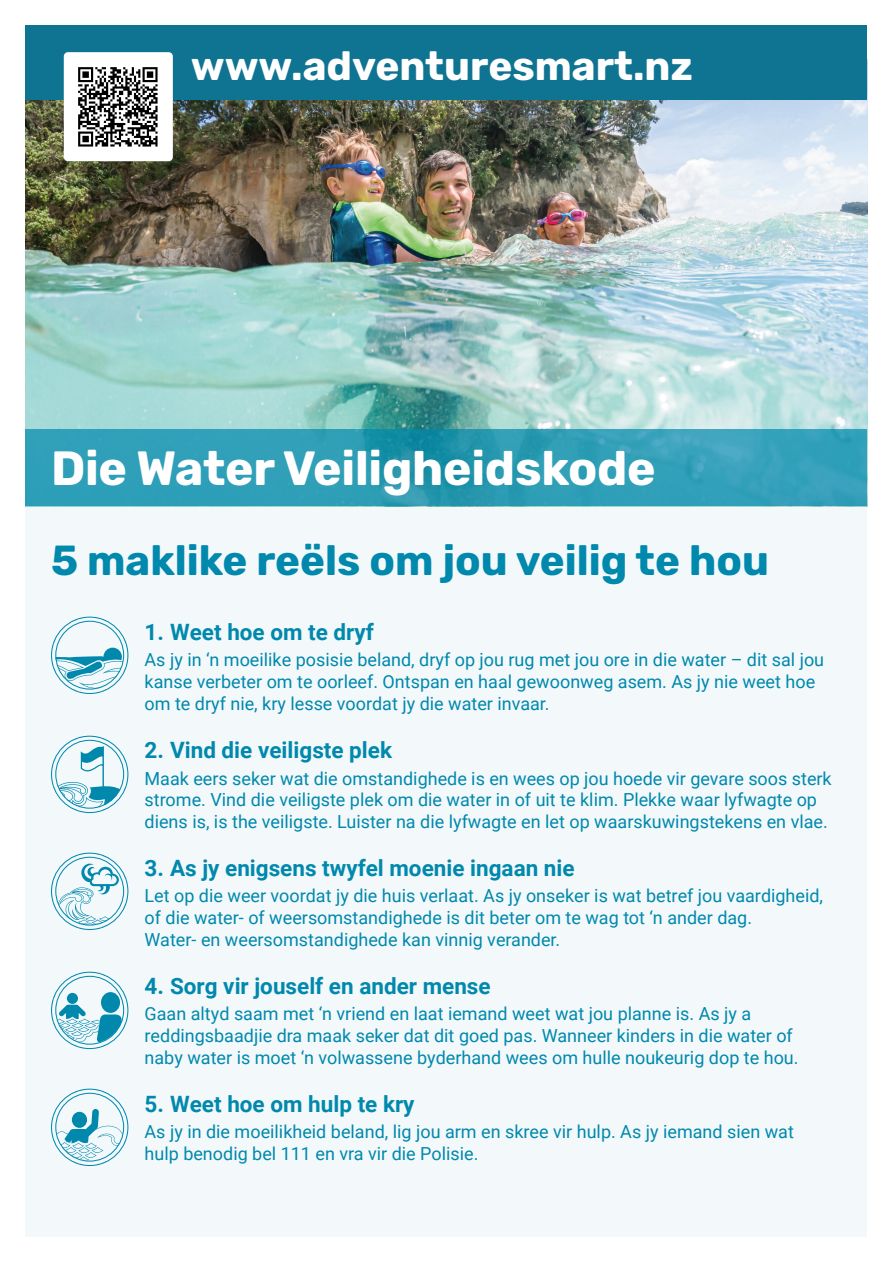
<style>
.page{position:relative;width:893px;height:1263px;background:#fff}
.page>*{position:absolute;margin:0;border:0;box-sizing:border-box;transform-origin:0 0}
.t1{font:700 48px "Rubik";letter-spacing:-.005em;color:#fff}
.t2{font:700 42px "Rubik";color:#0088ad}
.t3{font:700 40.5px "Rubik";color:#fff}
.new_subhead{font:700 22.5px "Roboto";color:#0088ad}
.new_body_text{font:18px/21.8px "Roboto";color:#0088ad}
</style>
<div class="page">
<div style="left:26px;top:26px;width:841px;height:1211px;background:#f3f9fb"></div>
<img style="left:26px;top:100px;width:841px;height:329px">
<div style="left:26px;top:26px;width:841px;height:74px;background:#0f7492"></div>
<svg style="left:26px;top:429px;width:841px;height:77px;fill:#309fb8"></svg>
<div style="left:64px;top:52px;width:109px;height:109px;background:#fff;border-radius:4px"></div>
<img style="left:78px;top:67px;width:80px;height:80px">
<svg style="left:51px;top:617px;width:77px;height:77px"></svg>
<svg style="left:51px;top:736px;width:77px;height:77px"></svg>
<svg style="left:51px;top:853px;width:77px;height:77px"></svg>
<svg style="left:51px;top:972px;width:77px;height:77px"></svg>
<svg style="left:51px;top:1089px;width:77px;height:77px"></svg>
<p class="t3" style="left:191px;top:43px;width:504px">www.adventuresmart.nz</p>
<p class="t1" style="left:51px;top:440px;width:606px">Die Water Veiligheidskode</p>
<p class="t2" style="left:51px;top:536px;width:719px">5 maklike reëls om jou veilig te hou</p>
<p class="new_subhead" style="left:145px;top:616px;width:231px">1. Weet hoe om te dryf</p>
<p class="new_body_text" style="left:145px;top:648px;width:681px">As jy in ‘n moeilike posisie beland, dryf op jou rug met jou ore in die water – dit sal jou kanse verbeter om te oorleef. Ontspan en haal gewoonweg asem. As jy nie weet hoe om te dryf nie, kry lesse voordat jy die water invaar.</p>
<p class="new_subhead" style="left:145px;top:735px;width:249px">2. Vind die veiligste plek</p>
<p class="new_body_text" style="left:145px;top:766px;width:689px">Maak eers seker wat die omstandighede is en wees op jou hoede vir gevare soos sterk strome. Vind die veiligste plek om die water in of uit te klim. Plekke waar lyfwagte op diens is, is the veiligste. Luister na die lyfwagte en let op waarskuwingstekens en vlae.</p>
<p class="new_subhead" style="left:145px;top:852px;width:432px">3. As jy enigsens twyfel moenie ingaan nie</p>
<p class="new_body_text" style="left:145px;top:884px;width:680px">Let op die weer voordat jy die huis verlaat. As jy onseker is wat betref jou vaardigheid, of die water- of weersomstandighede is dit beter om te wag tot ‘n ander dag.<br>Water- en weersomstandighede kan vinnig verander.</p>
<p class="new_subhead" style="left:145px;top:970px;width:348px">4. Sorg vir jouself en ander mense</p>
<p class="new_body_text" style="left:145px;top:1002px;width:655px">Gaan altyd saam met ‘n vriend en laat iemand weet wat jou planne is. As jy a reddingsbaadjie dra maak seker dat dit goed pas. Wanneer kinders in die water of naby water is moet ‘n volwassene byderhand wees om hulle noukeurig dop te hou.</p>
<p class="new_subhead" style="left:145px;top:1088px;width:271px">5. Weet hoe om hulp te kry</p>
<p class="new_body_text" style="left:145px;top:1120px;width:651px">As jy in die moeilikheid beland, lig jou arm en skree vir hulp. As jy iemand sien wat hulp benodig bel 111 en vra vir die Polisie.</p>
</div>
